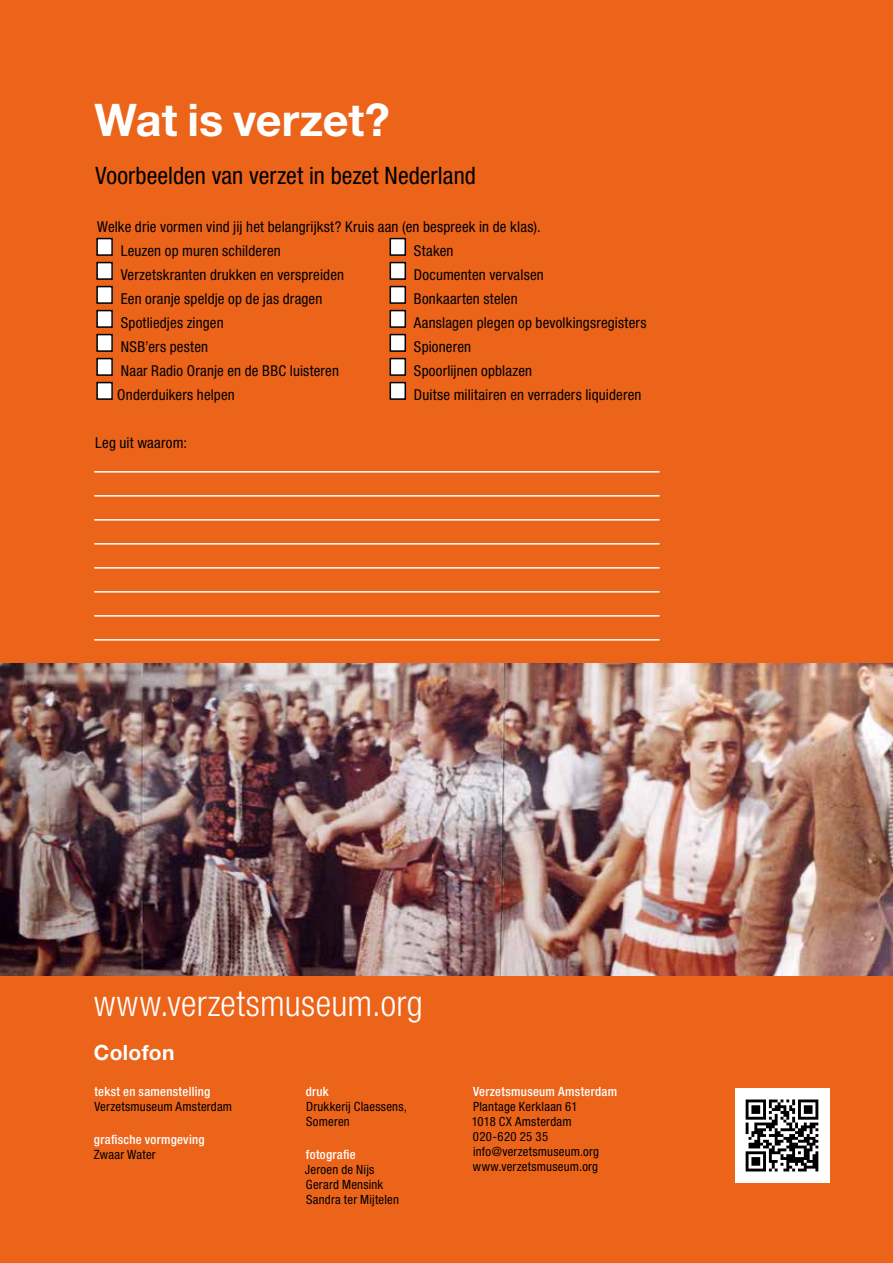
<style>
.page{position:relative;width:893px;height:1263px;background:#fff}
.page>*{position:absolute;margin:0;border:0;box-sizing:border-box;transform-origin:0 0}
.t1{font:700 45px "Helvetica Neue LT Std";color:#fff}
.t2{font:300 condensed 36px "Helvetica Neue LT Std";letter-spacing:.01em;color:#fff}
.t3{font:condensed 24px "Helvetica Neue LT Std";color:#000}
.t4{font:700 21px "Helvetica Neue LT Std";letter-spacing:.015em;color:#fff}
.t5{font:condensed 15px/24px "Helvetica Neue LT Std";letter-spacing:.01em;color:#000}
.t6{font:condensed 12.75px/15px "Helvetica Neue LT Std";letter-spacing:.02em;color:#000}
.t7{font:500 condensed 12.75px "Helvetica Neue LT Std";letter-spacing:.02em;color:#fff}
</style>
<div class="page">
<div style="left:0;top:760px;width:893px;height:503px;background:#ec6419"></div>
<div style="left:0;top:0;width:893px;height:672px;background:#ec6419"></div>
<div style="left:97px;top:239px;width:15px;height:16px;background:#fff"></div>
<div style="left:96px;top:238px;width:17px;height:18px;border:2px solid #000"></div>
<div style="left:97px;top:263px;width:15px;height:16px;background:#fff"></div>
<div style="left:96px;top:262px;width:17px;height:18px;border:2px solid #000"></div>
<div style="left:97px;top:287px;width:15px;height:16px;background:#fff"></div>
<div style="left:96px;top:286px;width:17px;height:18px;border:2px solid #000"></div>
<div style="left:97px;top:311px;width:15px;height:16px;background:#fff"></div>
<div style="left:96px;top:310px;width:17px;height:18px;border:2px solid #000"></div>
<div style="left:97px;top:335px;width:15px;height:16px;background:#fff"></div>
<div style="left:96px;top:334px;width:17px;height:18px;border:2px solid #000"></div>
<div style="left:97px;top:359px;width:15px;height:16px;background:#fff"></div>
<div style="left:96px;top:358px;width:17px;height:18px;border:2px solid #000"></div>
<div style="left:97px;top:383px;width:15px;height:16px;background:#fff"></div>
<div style="left:96px;top:382px;width:17px;height:18px;border:2px solid #000"></div>
<div style="left:390px;top:239px;width:15px;height:16px;background:#fff"></div>
<div style="left:390px;top:238px;width:16px;height:18px;border:2px solid #000"></div>
<div style="left:390px;top:263px;width:15px;height:16px;background:#fff"></div>
<div style="left:390px;top:262px;width:16px;height:18px;border:2px solid #000"></div>
<div style="left:390px;top:287px;width:15px;height:16px;background:#fff"></div>
<div style="left:390px;top:286px;width:16px;height:18px;border:2px solid #000"></div>
<div style="left:390px;top:311px;width:15px;height:16px;background:#fff"></div>
<div style="left:390px;top:310px;width:16px;height:18px;border:2px solid #000"></div>
<div style="left:390px;top:335px;width:15px;height:16px;background:#fff"></div>
<div style="left:390px;top:334px;width:16px;height:18px;border:2px solid #000"></div>
<div style="left:390px;top:359px;width:15px;height:16px;background:#fff"></div>
<div style="left:390px;top:358px;width:16px;height:18px;border:2px solid #000"></div>
<div style="left:390px;top:383px;width:15px;height:16px;background:#fff"></div>
<div style="left:390px;top:382px;width:16px;height:18px;border:2px solid #000"></div>
<hr style="left:94px;top:471px;width:566px;height:2px;background:#fff">
<hr style="left:94px;top:495px;width:566px;height:2px;background:#fff">
<hr style="left:94px;top:519px;width:566px;height:2px;background:#fff">
<hr style="left:94px;top:543px;width:566px;height:2px;background:#fff">
<hr style="left:94px;top:567px;width:566px;height:2px;background:#fff">
<hr style="left:94px;top:591px;width:566px;height:2px;background:#fff">
<hr style="left:94px;top:615px;width:566px;height:2px;background:#fff">
<hr style="left:94px;top:639px;width:566px;height:2px;background:#fff">
<img style="left:735px;top:1088px;width:94px;height:94px">
<img style="left:0;top:664px;width:893px;height:312px">
<h1 class="t1" style="left:95px;top:92px;width:297px">Wat is verzet?</h1>
<h3 class="t3" style="left:96px;top:161px;width:382px">Voorbeelden van verzet in bezet Nederland</h3>
<p class="t5" style="left:117px;top:214px;width:425px;text-indent:-20px">Welke drie vormen vind jij het belangrijkst? Kruis aan (en bespreek in de klas).<br>Leuzen op muren schilderen<br>Verzetskranten drukken en verspreiden<br>Een oranje speldje op de jas dragen<br>Spotliedjes zingen<br>NSB’ers pesten<br>Naar Radio Oranje en de BBC luisteren<br>Onderduikers helpen</p>
<p class="t5" style="left:95px;top:430px;width:93px">Leg uit waarom:</p>
<p class="t5" style="left:414px;top:238px;width:234px">Staken<br>Documenten vervalsen<br>Bonkaarten stelen<br>Aanslagen plegen op bevolkingsregisters<br>Spioneren<br>Spoorlijnen opblazen<br>Duitse militairen en verraders liquideren</p>
<h2 class="t2" style="left:94px;top:982px;width:330px">www.verzetsmuseum.org</h2>
<h3 class="t4" style="left:94px;top:1039px;width:82px">Colofon</h3>
<p class="t7" style="left:94px;top:1084px;width:117px">tekst en samenstelling</p>
<p class="t6" style="left:94px;top:1099px;width:139px">Verzetsmuseum Amsterdam</p>
<p class="t7" style="left:94px;top:1132px;width:112px">grafische vormgeving</p>
<p class="t6" style="left:94px;top:1147px;width:63px">Zwaar Water</p>
<p class="t7" style="left:306px;top:1084px;width:25px">druk</p>
<p class="t6" style="left:306px;top:1099px;width:102px">Drukkerij Claessens,<br>Someren</p>
<p class="t7" style="left:306px;top:1147px;width:51px">fotografie</p>
<p class="t6" style="left:305px;top:1162px;width:96px">Jeroen de Nijs<br>Gerard Mensink<br>Sandra ter Mijtelen</p>
<p class="t7" style="left:473px;top:1084px;width:146px">Verzetsmuseum Amsterdam</p>
<p class="t6" style="left:472px;top:1099px;width:129px">Plantage Kerklaan 61<br>1018 CX Amsterdam<br>020-620 25 35 info@verzetsmuseum.org www.verzetsmuseum.org</p>
</div>
